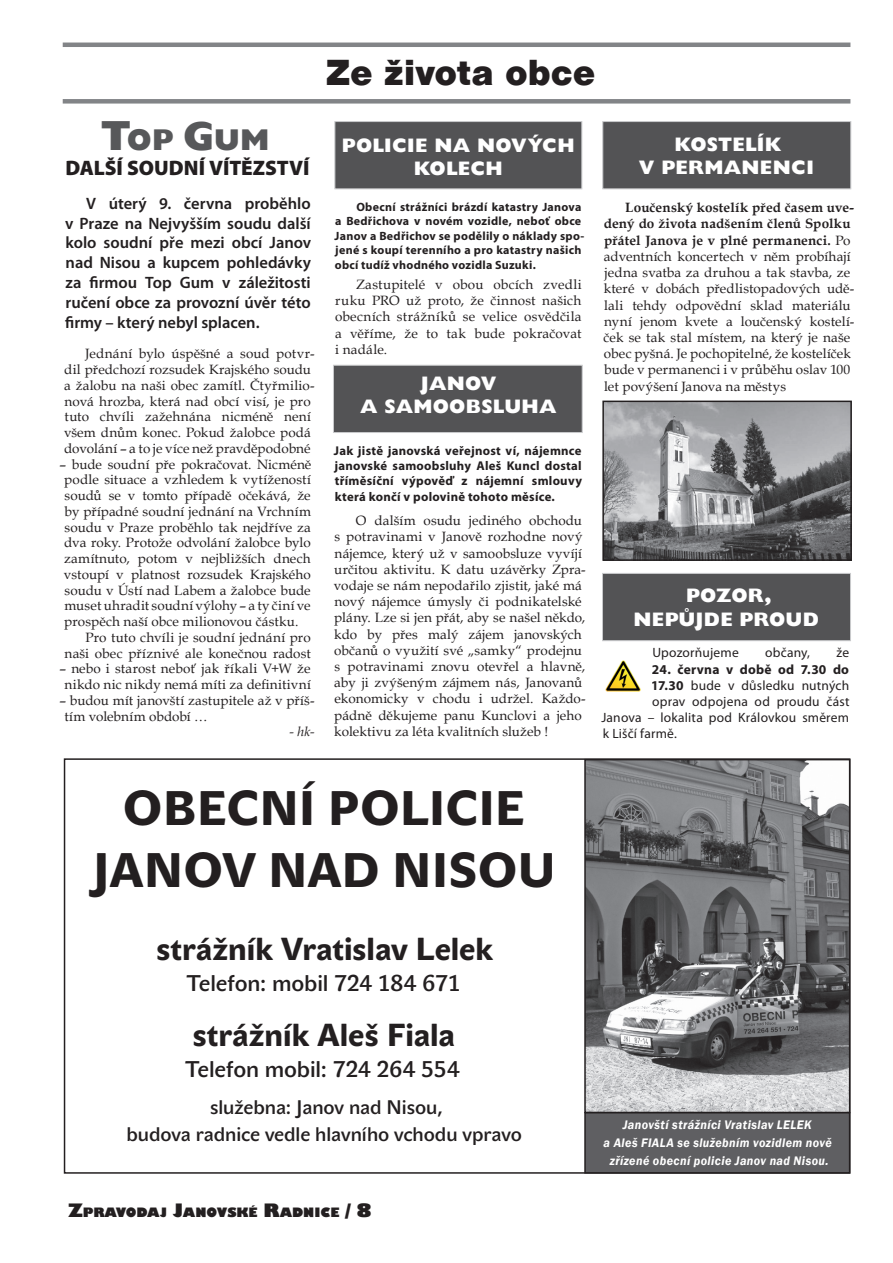
<style>
.page{position:relative;width:893px;height:1263px;background:#fff}
.page>*{position:absolute;margin:0;border:0;box-sizing:border-box;transform-origin:0 0}
.t1{font:700 48px/61.8px "John Sans Medium Pro";color:#231f20;text-align:center}
.t2{font:900 37.5px "Nimbus San TCE";color:#231f20}
.t3{font:700 31.5px "John Sans Medium Pro";color:#231f20}
.t4{font:800 30px "Gill Sans";color:#57585a}
.t5{font:22.5px "John Sans Medium Pro";letter-spacing:-.005em;color:#231f20}
.t6{font:900 21px "Myriad Pro";color:#231f20}
.t7{font:800 19.5px/23.4px "Gill Sans";letter-spacing:.015em;color:#fff;text-align:center}
.t8{font:19.5px/27.6px "John Sans Medium Pro";letter-spacing:-.005em;color:#231f20;text-align:center}
.t9{font:600 16.5px/19.8px "Myriad Pro";color:#231f20;text-align:justify}
.t10{font:13.5px/16.2px "Book Antiqua";letter-spacing:.01em;color:#231f20}
.t11{font:13.5px "Myriad Pro";letter-spacing:.015em;color:#231f20}
.t12{font:700 13.5px "Myriad Pro";letter-spacing:.02em;color:#231f20}
.t13{font:italic 13.5px "Book Antiqua";color:#231f20}
.t14{font:700 12.75px/15.3px "Myriad Pro";letter-spacing:.02em;color:#231f20;text-align:justify}
.t15{font:italic 600 12.75px/18px "Franklin Gothic";letter-spacing:.03em;color:#fff;text-align:center;scale:.95 1}
.t16{font:800 12.6px "Gill Sans";color:#231f20}
.t17{font:700 12px/14.4px "Myriad Pro";letter-spacing:.02em;color:#231f20}
.s1{font-size:42px}
.s2{font-size:40.5px}
.s3{font-weight:700}
.s4{font-size:18px}
</style>
<div class="page">
<div style="left:63px;top:99px;width:787px;height:5px;background:#828487"></div>
<hr style="left:63px;top:43px;width:787px;height:4px;background:#828487">
<img style="left:587px;top:762px;width:260px;height:348px">
<div style="left:584px;top:759px;width:266px;height:354px;border:2px solid #231f20"></div>
<div style="left:584px;top:1112px;width:266px;height:61px;background:#5f5f62;border:2px solid #231f20"></div>
<div style="left:334px;top:121px;width:248px;height:68px;background:#535355;border:1px solid #c9cacc"></div>
<div style="left:602px;top:121px;width:249px;height:68px;background:#535355;border:1px solid #c9cacc"></div>
<img style="left:605px;top:404px;width:244px;height:154px">
<div style="left:602px;top:401px;width:250px;height:160px;border:2px solid #231f20"></div>
<div style="left:602px;top:573px;width:249px;height:68px;background:#535355;border:1px solid #c9cacc"></div>
<img style="left:605px;top:660px;width:36px;height:32px">
<div style="left:333px;top:365px;width:250px;height:68px;background:#535355;border:1px solid #c9cacc"></div>
<h2 class="t2" style="left:326px;top:51px;width:271px">Ze života obce</h2>
<h3 class="t4" style="left:101px;top:122px;width:170px"><span class="s1">T</span>OP <span class="s2">G</span>UM</h3>
<h3 class="t6" style="left:65px;top:154px;width:246px">DALŠÍ SOUDNÍ VÍTĚZSTVÍ</h3>
<p class="t9" style="left:65px;top:193px;width:248px;text-indent:21px">V úterý 9. června proběhlo v Praze na Nejvyšším soudu další kolo soudní pře mezi obcí Janov nad Nisou a kupcem pohledávky za firmou Top Gum v záležitosti ručení obce za provozní úvěr této firmy – který nebyl splacen.</p>
<p class="t10" style="left:64px;top:345px;width:252px;line-height:15.8px;text-indent:21px">Jednání bylo úspěšné a soud potvr&shy;dil předchozí rozsudek Krajského soudu a žalobu na naši obec zamítl. Čtyřmilio&shy;nová hrozba, která nad obcí visí, je pro tuto chvíli zažehnána nicméně není všem dnům konec. Pokud žalobce podá dovolání – a to je více než pravděpodobné</p>
<p class="t10" style="left:59px;top:455px;width:253px">– bude soudní pře pokračovat. Nicméně</p>
<p class="t10" style="left:64px;top:471px;width:248px">podle situace a vzhledem k vytížeností</p>
<p class="t10" style="left:65px;top:487px;width:248px">soudů se v tomto případě očekává, že</p>
<p class="t10" style="left:64px;top:503px;width:248px">by případné soudní jednání na Vrchním</p>
<p class="t10" style="left:65px;top:518px;width:248px">soudu v Praze proběhlo tak nejdříve za</p>
<p class="t10" style="left:64px;top:534px;width:248px">dva roky. Protože odvolání žalobce bylo</p>
<p class="t10" style="left:64px;top:550px;width:248px">zamítnuto, potom v nejbližších dnech</p>
<p class="t10" style="left:64px;top:566px;width:248px">vstoupí v platnost rozsudek Krajského</p>
<p class="t10" style="left:65px;top:582px;width:248px">soudu v Ústí nad Labem a žalobce bude</p>
<p class="t10" style="left:64px;top:597px;width:248px">muset uhradit soudní výlohy – a ty činí ve</p>
<p class="t10" style="left:64px;top:613px;width:236px">prospěch naší obce milionovou částku.</p>
<p class="t10" style="left:85px;top:629px;width:227px">Pro tuto chvíli je soudní jednání pro</p>
<p class="t10" style="left:65px;top:645px;width:248px">naši obec příznivé ale konečnou radost</p>
<p class="t10" style="left:59px;top:661px;width:253px;line-height:15.8px;text-align:center">– nebo i starost neboť jak říkali V+W že nikdo nic nikdy nemá míti za definitivní</p>
<p class="t10" style="left:64px;top:692px;width:252px;line-height:15.8px;text-indent:-5px">– budou mít janovští zastupitele až v příš&shy;tím volebním období …</p>
<p class="t13" style="left:290px;top:722px;width:26px">- hk-</p>
<h3 class="t7" style="left:342px;top:134px;width:234px">POLICIE NA NOVÝCH<br>KOLECH</h3>
<p class="t17" style="left:335px;top:199px;width:251px;text-indent:22px">Obecní strážníci brázdí katastry Janova a Bedřichova v novém vozidle, neboť obce Janov a Bedřichov se podělily o náklady spo&shy;jené s koupí terenního a pro katastry našich obcí tudíž vhodného vozidla Suzuki.</p>
<p class="t10" style="left:335px;top:276px;width:248px;text-align:justify;text-indent:21px">Zastupitelé v obou obcích zvedli ruku PRO už proto, že činnost našich obecních strážníků se velice osvědčila a věříme, že to tak bude pokračovat i nadále.</p>
<h3 class="t7" style="left:360px;top:373px;width:198px">JANOV<br>A SAMOOBSLUHA</h3>
<p class="t14" style="left:334px;top:442px;width:250px">Jak jistě janovská veřejnost ví, nájemnce janovské samoobsluhy Aleš Kuncl dostal tříměsíční výpověď z nájemní smlouvy která končí v polovině tohoto měsíce.</p>
<p class="t10" style="left:334px;top:512px;width:253px;text-indent:22px">O dalším osudu jediného obchodu s potravinami v Janově rozhodne nový nájemce, který už v samoobsluze vyvíjí určitou aktivitu. K datu uzávěrky Zpra&shy;vodaje se nám nepodařilo zjistit, jaké má nový nájemce úmysly či podnikatelské plány. Lze si jen přát, aby se našel někdo, kdo by přes malý zájem janovských občanů o využití své „samky“ prodejnu s potravinami znovu otevřel a hlavně, aby ji zvýšeným zájmem nás, Janovanů ekonomicky v chodu i udržel. Každo&shy;pádně děkujeme panu Kunclovi a jeho kolektivu za léta kvalitních služeb !</p>
<h3 class="t7" style="left:639px;top:134px;width:176px">KOSTELÍK<br>V PERMANENCI</h3>
<p class="t10" style="left:603px;top:199px;width:252px;text-indent:22px"><span class="s3">Loučenský kostelík před časem uve&shy;dený do života nadšením členů Spolku přátel Janova je v plné permanenci.</span> Po adventních koncertech v něm probíhají jedna svatba za druhou a tak stavba, ze které v dobách předlistopadových udě&shy;lali tehdy odpovědní sklad materiálu nyní jenom kvete a loučenský kostelí&shy;ček se tak stal místem, na který je naše obec pyšná. Je pochopitelné, že kostelíček bude v permanenci i v průběhu oslav 100 let povýšení Janova na městys</p>
<h3 class="t7" style="left:633px;top:585px;width:187px">POZOR,<br>NEPŮJDE PROUD</h3>
<p class="t11" style="left:652px;top:644px;width:88px">Upozorňujeme</p>
<p class="t11" style="left:765px;top:644px;width:46px">občany,</p>
<p class="t11" style="left:836px;top:644px;width:14px">že</p>
<p class="t12" style="left:652px;top:660px;width:199px">24. června v době od 7.30 do</p>
<p class="t11" style="left:651px;top:677px;width:199px"><span class="s3">17.30</span> bude v důsledku nutných</p>
<p class="t11" style="left:652px;top:693px;width:199px">oprav odpojena od proudu část</p>
<p class="t11" style="left:601px;top:709px;width:249px">Janova – lokalita pod Královkou směrem</p>
<p class="t11" style="left:603px;top:725px;width:75px">k Liščí farmě.</p>
<h1 class="t1" style="left:91px;top:778px;width:466px">OBECNÍ POLICIE<br>JANOV NAD NISOU</h1>
<h3 class="t3" style="left:157px;top:931px;width:338px">strážník Vratislav Lelek</h3>
<h3 class="t5" style="left:187px;top:970px;width:275px">Telefon: mobil 724 184 671</h3>
<h3 class="t3" style="left:193px;top:1017px;width:264px">strážník Aleš Fiala</h3>
<h3 class="t5" style="left:186px;top:1056px;width:276px">Telefon mobil: 724 264 554</h3>
<h3 class="t8" style="left:126px;top:1093px;width:397px">služebna: Janov nad Nisou,<br>budova radnice vedle hlavního vchodu vpravo</h3>
<p class="t16" style="left:68px;top:1204px;width:305px"><span class="s4">Z</span>PRAVODAJ <span class="s4">J</span>ANOVSKÉ <span class="s4">R</span>ADNICE <span class="s4">/ 8</span></p>
<p class="t15" style="left:604px;top:1116px;width:242px">Janovští strážníci Vratislav LELEK<br>a Aleš FIALA se služebním vozidlem nově zřízené obecní policie Janov nad Nisou.</p>
</div>
